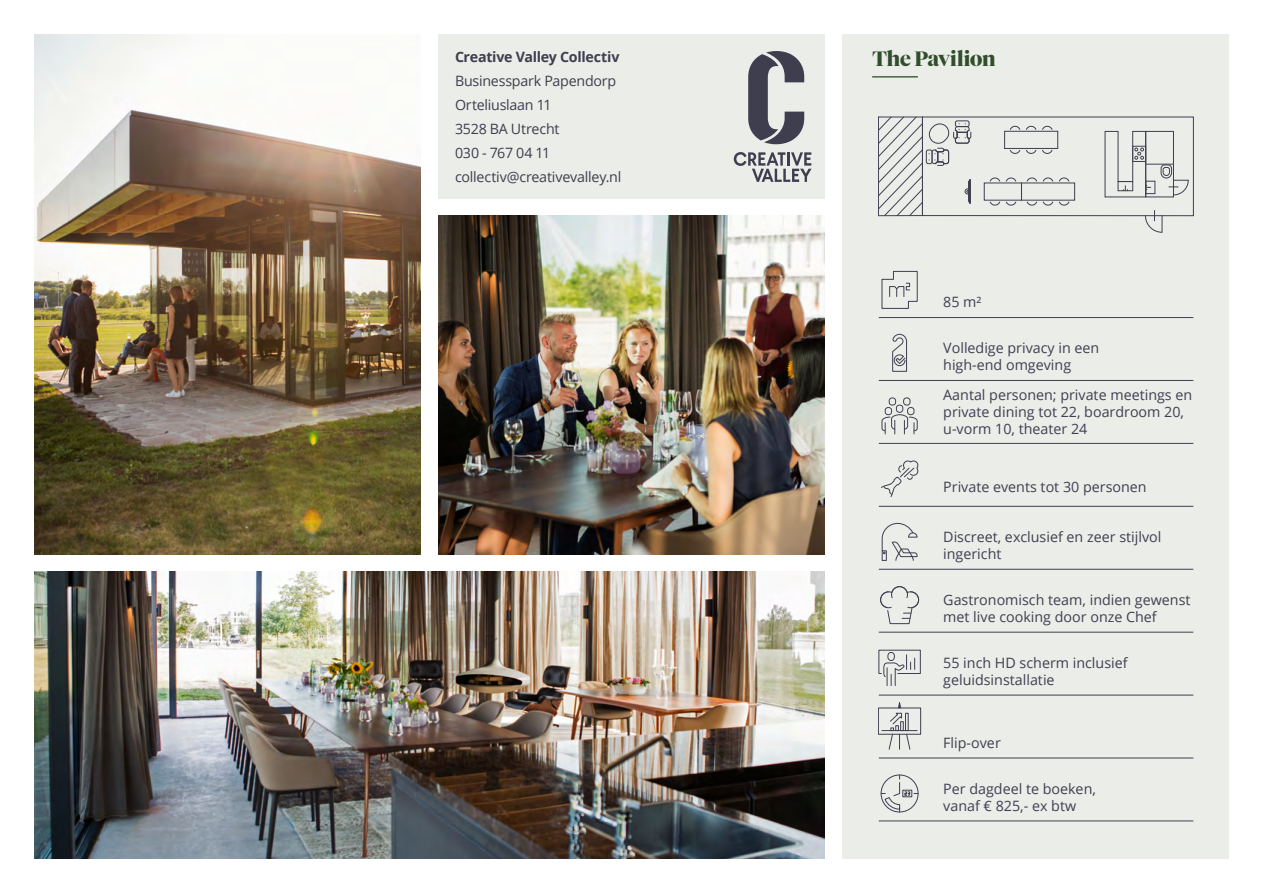
<style>
.page{position:relative;width:1263px;height:893px;background:#fff}
.page>*{position:absolute;margin:0;border:0;box-sizing:border-box;transform-origin:0 0}
.t1{font:700 20.7px "Tiempos Fine";letter-spacing:-.005em;color:#314e2c}
.t2{font:14.25px/17.1px "Open Sans";color:#3f3f50}
.t3{font:14.25px/24px "Open Sans";letter-spacing:-.015em;color:#3e3e4f}
.t4{font:700 14.25px "Open Sans";letter-spacing:-.02em;color:#3e3e4f}
</style>
<div class="page">
<img style="left:438px;top:216px;width:387px;height:338px">
<img style="left:34px;top:34px;width:387px;height:520px">
<img style="left:34px;top:571px;width:791px;height:288px">
<div style="left:438px;top:34px;width:387px;height:165px;background:#ebede9"></div>
<svg style="left:734px;top:152px;width:77px;height:30px"></svg>
<svg style="left:748px;top:51px;width:56px;height:93px"></svg>
<div style="left:842px;top:34px;width:387px;height:825px;background:#ebede9"></div>
<hr style="left:879px;top:443px;width:314px;height:1px;background:#3f3f50">
<svg style="left:881px;top:271px;width:37px;height:38px"></svg>
<svg style="left:892px;top:334px;width:15px;height:38px"></svg>
<div style="left:896px;top:405px;width:7px;height:8px;border:1px solid #3f3f50;border-radius:3px"></div>
<div style="left:907px;top:407px;width:7px;height:8px;border:1px solid #3f3f50;border-radius:3px"></div>
<svg style="left:881px;top:414px;width:37px;height:20px"></svg>
<div style="left:885px;top:407px;width:7px;height:8px;border:1px solid #3f3f50;border-radius:3px"></div>
<div style="left:889px;top:397px;width:7px;height:8px;border:1px solid #3f3f50;border-radius:3px"></div>
<div style="left:903px;top:397px;width:7px;height:8px;border:1px solid #3f3f50;border-radius:3px"></div>
<svg style="left:881px;top:523px;width:37px;height:38px"></svg>
<svg style="left:881px;top:460px;width:38px;height:37px"></svg>
<svg style="left:880px;top:586px;width:39px;height:38px"></svg>
<svg style="left:881px;top:775px;width:37px;height:37px"></svg>
<div style="left:881px;top:775px;width:37px;height:37px;border:1px solid #3f3f50;border-radius:50%"></div>
<svg style="left:878px;top:649px;width:43px;height:37px"></svg>
<hr style="left:879px;top:317px;width:314px;height:1px;background:#3f3f50">
<hr style="left:879px;top:380px;width:314px;height:1px;background:#3f3f50">
<hr style="left:879px;top:506px;width:314px;height:1px;background:#3f3f50">
<hr style="left:879px;top:820px;width:314px;height:1px;background:#3f3f50">
<hr style="left:879px;top:758px;width:314px;height:1px;background:#3f3f50">
<hr style="left:879px;top:569px;width:314px;height:1px;background:#3f3f50">
<hr style="left:879px;top:632px;width:314px;height:1px;background:#3f3f50">
<hr style="left:879px;top:695px;width:314px;height:1px;background:#3f3f50">
<div style="left:922px;top:117px;width:272px;height:99px;border:1px solid #3f3f50"></div>
<div style="left:1004px;top:131px;width:54px;height:18px;border:1px solid #3f3f50"></div>
<svg style="left:1010px;top:126px;width:43px;height:4px"></svg>
<svg style="left:1009px;top:150px;width:44px;height:4px"></svg>
<svg style="left:1145px;top:210px;width:18px;height:23px"></svg>
<svg style="left:878px;top:117px;width:93px;height:100px"></svg>
<svg style="left:1104px;top:131px;width:85px;height:67px"></svg>
<div style="left:1021px;top:183px;width:54px;height:18px;border:1px solid #3f3f50"></div>
<svg style="left:1026px;top:177px;width:44px;height:5px"></svg>
<svg style="left:1026px;top:201px;width:44px;height:5px"></svg>
<div style="left:984px;top:183px;width:38px;height:18px;border:1px solid #3f3f50"></div>
<svg style="left:989px;top:177px;width:28px;height:5px"></svg>
<svg style="left:989px;top:201px;width:28px;height:5px"></svg>
<div style="left:878px;top:708px;width:43px;height:27px;border:1px solid #3f3f50"></div>
<hr style="left:882px;top:730px;width:35px;height:1px;background:#3f3f50">
<svg style="left:888px;top:702px;width:23px;height:48px"></svg>
<hr style="left:872px;top:76px;width:46px;height:2px;background:#314e2c">
<p class="t4" style="left:455px;top:47px;width:166px">Creative Valley Collectiv</p>
<p class="t3" style="left:455px;top:68px;width:163px">Businesspark Papendorp</p>
<p class="t3" style="left:455px;top:92px;width:98px">Orteliuslaan 11</p>
<p class="t3" style="left:455px;top:116px;width:106px">3528 BA Utrecht</p>
<p class="t3" style="left:455px;top:140px;width:168px">030 - 767 04 11 collectiv@creativevalley.nl</p>
<p class="t1" style="left:872px;top:46px;width:125px">The Pavilion</p>
<p class="t2" style="left:943px;top:293px;width:40px">85 m²</p>
<p class="t2" style="left:943px;top:339px;width:158px">Volledige privacy in een high-end omgeving</p>
<p class="t2" style="left:943px;top:386px;width:250px">Aantal personen; private meetings en private dining tot 22, boardroom 20, u-vorm 10, theater 24</p>
<p class="t2" style="left:943px;top:477px;width:205px">Private events tot 30 personen</p>
<p class="t2" style="left:943px;top:528px;width:220px">Discreet, exclusief en zeer stijlvol ingericht</p>
<p class="t2" style="left:943px;top:590px;width:249px">Gastronomisch team, indien gewenst met live cooking door onze Chef</p>
<p class="t2" style="left:943px;top:653px;width:186px">55 inch HD scherm inclusief geluidsinstallatie</p>
<p class="t2" style="left:943px;top:734px;width:59px">Flip-over</p>
<p class="t2" style="left:943px;top:780px;width:154px">Per dagdeel te boeken, vanaf € 825,- ex btw</p>
</div>
